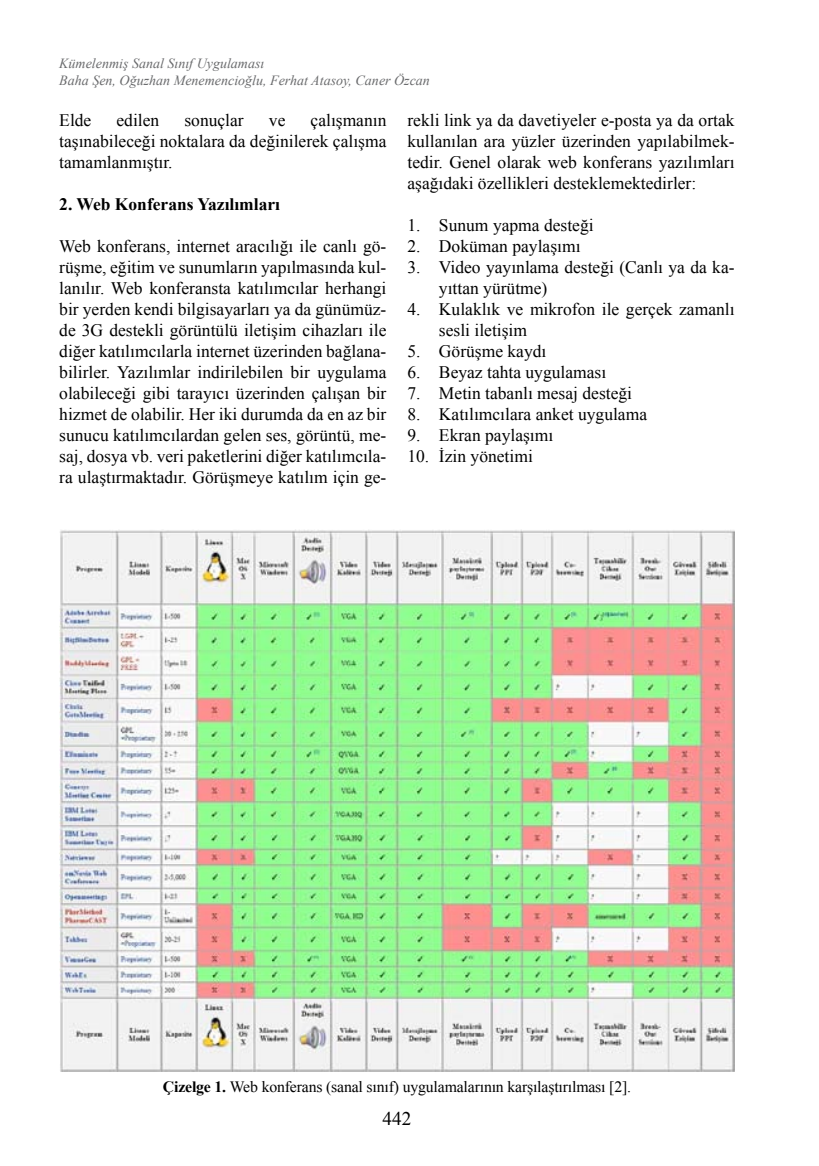
<style>
.page{position:relative;width:819px;height:1166px;background:#fff}
.page>*{position:absolute;margin:0;border:0;box-sizing:border-box;transform-origin:0 0}
.t1{font:19.25px "Times New Roman";color:#000}
.t2{font:17.5px/21px "Times New Roman";color:#000;text-align:justify}
.t3{font:700 17.5px "Times New Roman";color:#000}
.t4{font:15.75px "Times New Roman";letter-spacing:-.01em;color:#000}
.t5{font:italic 14px/16.8px "Times New Roman";color:#6a6b6d}
.s1{font-weight:700}
</style>
<div class="page">
<img style="left:59px;top:529px;width:675px;height:542px">
<p class="t5" style="left:59px;top:55px;width:372px">Kümelenmiş Sanal Sınıf Uygulaması<br>Baha Şen, Oğuzhan Menemencioğlu, Ferhat Atasoy, Caner Özcan</p>
<p class="t2" style="left:59px;top:109px;width:34px">Elde</p>
<p class="t2" style="left:116px;top:109px;width:44px">edilen</p>
<p class="t2" style="left:184px;top:109px;width:61px">sonuçlar</p>
<p class="t2" style="left:269px;top:109px;width:18px">ve</p>
<p class="t2" style="left:59px;top:109px;width:328px;text-indent:251px">çalışmanın taşınabileceği noktalara da değinilerek çalışma tamamlanmıştır.</p>
<p class="t3" style="left:59px;top:192px;width:222px">2. Web Konferans Yazılımları</p>
<p class="t2" style="left:59px;top:235px;width:328px">Web konferans, internet aracılığı ile canlı gö&shy;rüşme, eğitim ve sunumların yapılmasında kul&shy;lanılır. Web konferansta katılımcılar herhangi bir yerden kendi bilgisayarları ya da günümüz&shy;de 3G destekli görüntülü iletişim cihazları ile diğer katılımcılarla internet üzerinden bağlana&shy;bilirler. Yazılımlar indirilebilen bir uygulama olabileceği gibi tarayıcı üzerinden çalışan bir hizmet de olabilir. Her iki durumda da en az bir sunucu katılımcılardan gelen ses, görüntü, me&shy;saj, dosya vb. veri paketlerini diğer katılımcıla&shy;ra ulaştırmaktadır. Görüşmeye katılım için ge-</p>
<p class="t2" style="left:407px;top:109px;width:328px">rekli link ya da davetiyeler e-posta ya da ortak kullanılan ara yüzler üzerinden yapılabilmek&shy;tedir. Genel olarak web konferans yazılımları aşağıdaki özellikleri desteklemektedirler:</p>
<p class="t2" style="left:407px;top:214px;width:188px">1. Sunum yapma desteği</p>
<p class="t2" style="left:407px;top:235px;width:174px">2. Doküman paylaşımı</p>
<p class="t2" style="left:439px;top:256px;width:297px;text-indent:-32px">3. Video yayınlama desteği (Canlı ya da ka&shy;yıttan yürütme)</p>
<p class="t2" style="left:439px;top:298px;width:297px;text-indent:-32px">4. Kulaklık ve mikrofon ile gerçek zamanlı sesli iletişim</p>
<p class="t2" style="left:407px;top:340px;width:140px">5. Görüşme kaydı</p>
<p class="t2" style="left:407px;top:361px;width:200px">6. Beyaz tahta uygulaması</p>
<p class="t2" style="left:407px;top:382px;width:226px">7. Metin tabanlı mesaj desteği</p>
<p class="t2" style="left:407px;top:403px;width:241px">8. Katılımcılara anket uygulama</p>
<p class="t2" style="left:407px;top:424px;width:147px">9. Ekran paylaşımı</p>
<p class="t2" style="left:407px;top:445px;width:127px">10. İzin yönetimi</p>
<p class="t4" style="left:163px;top:1076px;width:469px"><span class="s1">Çizelge 1.</span> Web konferans (sanal sınıf) uygulamalarının karşılaştırılması [2].</p>
<p class="t1" style="left:382px;top:1106px;width:30px">442</p>
</div>
